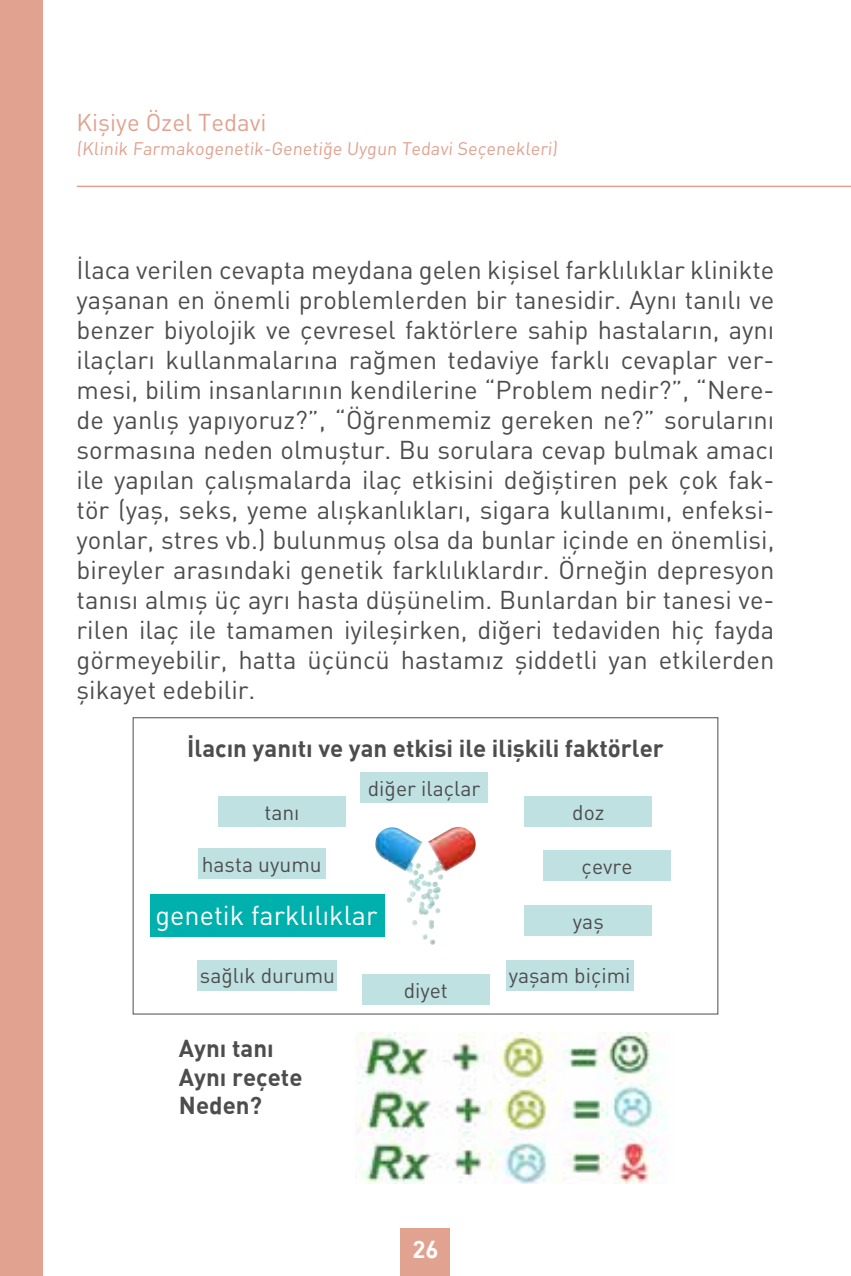
<style>
.page{position:relative;width:851px;height:1276px;background:#fff}
.page>*{position:absolute;margin:0;border:0;box-sizing:border-box;transform-origin:0 0}
.t1{font:27px "DIN";color:#fff}
.t2{font:25.5px/30px "DIN";color:#4d4d4f;text-align:justify}
.t3{font:700 24px/28.8px "DIN";color:#4d4d4f}
.t4{font:24px "DIN";color:#e1a290}
.t5{font:700 24px "DIN";color:#fff}
.t6{font:21px "DIN";color:#4d4d4f}
.t7{font:18px "DIN";color:#e1a290}
</style>
<div class="page">
<hr style="left:77px;top:186px;width:773px;height:1px;background:#e1a290">
<div style="left:400px;top:1227px;width:50px;height:49px;background:#e1a290"></div>
<div style="left:0;top:0;width:43px;height:1276px;background:#e1a290"></div>
<div style="left:360px;top:772px;width:128px;height:31px;background:#c0e1e2"></div>
<div style="left:524px;top:796px;width:128px;height:30px;background:#c0e1e2"></div>
<div style="left:218px;top:796px;width:128px;height:30px;background:#c0e1e2"></div>
<div style="left:543px;top:850px;width:127px;height:31px;background:#c0e1e2"></div>
<div style="left:198px;top:848px;width:127px;height:31px;background:#c0e1e2"></div>
<div style="left:524px;top:905px;width:128px;height:31px;background:#c0e1e2"></div>
<div style="left:198px;top:959px;width:139px;height:31px;background:#c0e1e2"></div>
<div style="left:505px;top:959px;width:128px;height:31px;background:#c0e1e2"></div>
<div style="left:362px;top:974px;width:127px;height:31px;background:#c0e1e2"></div>
<img style="left:375px;top:827px;width:101px;height:46px">
<div style="left:150px;top:894px;width:235px;height:42px;background:#00b0ac"></div>
<div style="left:133px;top:717px;width:585px;height:297px;border:1px solid #4d4d4f"></div>
<img style="left:355px;top:1032px;width:312px;height:151px">
<p class="t4" style="left:77px;top:107px;width:191px">Kişiye Özel Tedavi</p>
<p class="t7" style="left:77px;top:137px;width:484px">(Klinik Farmakogenetik-Genetiğe Uygun Tedavi Seçenekleri)</p>
<p class="t2" style="left:77px;top:254px;width:699px">İlaca verilen cevapta meydana gelen kişisel farklılıklar klinikte yaşanan en önemli problemlerden bir tanesidir. Aynı tanılı ve benzer biyolojik ve çevresel faktörlere sahip hastaların, aynı ilaçları kullanmalarına rağmen tedaviye farklı cevaplar ver&shy;mesi, bilim insanlarının kendilerine “Problem nedir?”, “Nere&shy;de yanlış yapıyoruz?”, “Öğrenmemiz gereken ne?” sorularını sormasına neden olmuştur. Bu sorulara cevap bulmak amacı ile yapılan çalışmalarda ilaç etkisini değiştiren pek çok fak&shy;tör (yaş, seks, yeme alışkanlıkları, sigara kullanımı, enfeksi&shy;yonlar, stres vb.) bulunmuş olsa da bunlar içinde en önemlisi, bireyler arasındaki genetik farklılıklardır. Örneğin depresyon tanısı almış üç ayrı hasta düşünelim. Bunlardan bir tanesi ve&shy;rilen ilaç ile tamamen iyileşirken, diğeri tedaviden hiç fayda görmeyebilir, hatta üçüncü hastamız şiddetli yan etkilerden şikayet edebilir.</p>
<p class="t3" style="left:187px;top:733px;width:478px">İlacın yanıtı ve yan etkisi ile ilişkili faktörler</p>
<p class="t6" style="left:368px;top:775px;width:114px">diğer ilaçlar</p>
<p class="t6" style="left:264px;top:799px;width:37px">tanı</p>
<p class="t6" style="left:572px;top:799px;width:34px">doz</p>
<p class="t6" style="left:202px;top:851px;width:121px">hasta uyumu</p>
<p class="t6" style="left:581px;top:853px;width:52px">çevre</p>
<p class="t1" style="left:155px;top:898px;width:223px">genetik farklılıklar</p>
<p class="t6" style="left:573px;top:908px;width:32px">yaş</p>
<p class="t6" style="left:200px;top:962px;width:137px">sağlık durumu</p>
<p class="t6" style="left:508px;top:962px;width:123px">yaşam biçimi</p>
<p class="t6" style="left:403px;top:977px;width:46px">diyet</p>
<p class="t3" style="left:179px;top:1032px;width:125px">Aynı tanı<br>Aynı reçete<br>Neden?</p>
<p class="t5" style="left:412px;top:1233px;width:28px">26</p>
</div>
